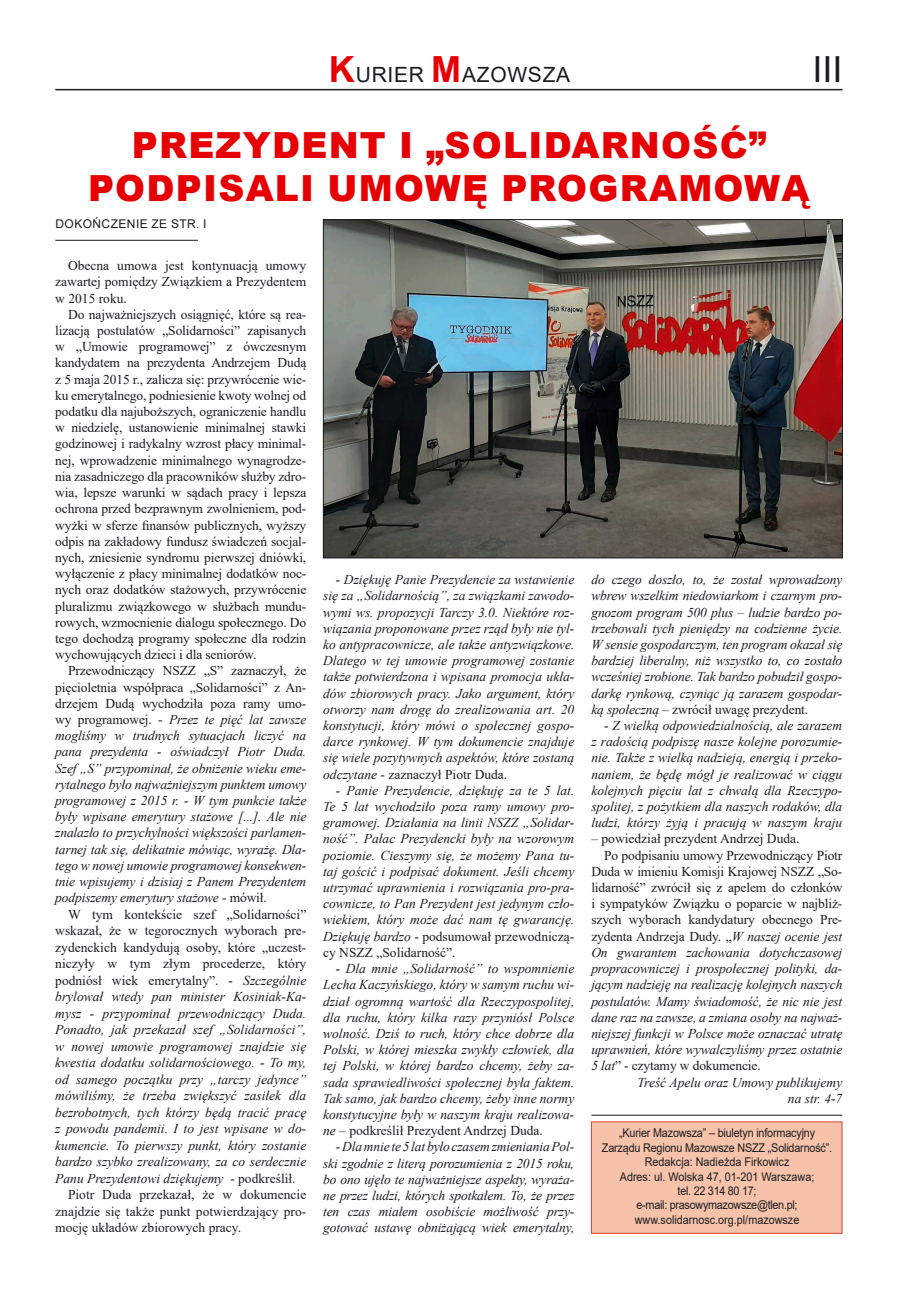
<style>
.page{position:relative;width:919px;height:1289px;background:#fff}
.page>*{position:absolute;margin:0;border:0;box-sizing:border-box;transform-origin:0 0}
.t1{font:900 36px/43.2px "Arial";letter-spacing:.035em;color:#e60004;text-align:center}
.t2{font:36px "Arial";color:#1b1c20}
.t3{font:21px "Arial";letter-spacing:.035em;color:#1b1c20}
.t4{font:italic 13.5px/16.2px "Times New Roman";color:#1b1c20;text-align:justify}
.t5{font:13.5px/16.2px "Times New Roman";color:#1b1c20;text-align:justify}
.t6{font:12px/14.4px "Arial";letter-spacing:-.015em;color:#1b1c20;text-align:center;scale:.9 1}
.t7{font:12px "Arial";letter-spacing:.035em;color:#1b1c20}
.s1{font-weight:700;font-size:36px;color:#e60004}
.s2{font-style:normal}
.s3{font-style:italic}
</style>
<div class="page">
<div style="left:591px;top:1121px;width:251px;height:112px;background:#f6c2aa"></div>
<hr style="left:55px;top:89px;width:787px;height:1px;background:#1b1c20">
<hr style="left:591px;top:1114px;width:251px;height:1px;background:#1b1c20">
<hr style="left:55px;top:240px;width:143px;height:1px;background:#1b1c20">
<img style="left:325px;top:221px;width:515px;height:335px">
<h2 class="t3" style="left:329px;top:60px;width:243px"><span class="s1">K</span>URIER <span class="s1">M</span>AZOWSZA</h2>
<h1 class="t2" style="left:812px;top:44px;width:32px">III</h1>
<h1 class="t1" style="left:88px;top:122px;width:723px">PREZYDENT I „SOLIDARNOŚĆ”<br>PODPISALI UMOWĘ PROGRAMOWĄ</h1>
<p class="t7" style="left:55px;top:216px;width:152px">DOKOŃCZENIE ZE STR. I</p>
<p class="t5" style="left:55px;top:257px;width:252px;text-indent:13px">Obecna umowa jest kontynuacją umowy zawartej pomiędzy Związkiem a Prezydentem w 2015 roku.</p>
<p class="t5" style="left:55px;top:306px;width:252px;text-indent:13px">Do najważniejszych osiągnięć, które są rea&shy;lizacją postulatów „Solidarności” zapisanych w „Umowie programowej” z ówczesnym kandydatem na prezydenta Andrzejem Dudą z 5 maja 2015 r., zalicza się: przywrócenie wie&shy;ku emerytalnego, podniesienie kwoty wolnej od podatku dla najuboższych, ograniczenie handlu w niedzielę, ustanowienie minimalnej stawki godzinowej i radykalny wzrost płacy minimal&shy;nej, wprowadzenie minimalnego wynagrodze&shy;nia zasadniczego dla pracowników służby zdro&shy;wia, lepsze warunki w sądach pracy i lepsza ochrona przed bezprawnym zwolnieniem, pod&shy;wyżki w sferze finansów publicznych, wyższy odpis na zakładowy fundusz świadczeń socjal&shy;nych, zniesienie syndromu pierwszej dniówki, wyłączenie z płacy minimalnej dodatków noc&shy;nych oraz dodatków stażowych, przywrócenie pluralizmu związkowego w służbach mundu&shy;rowych, wzmocnienie dialogu społecznego. Do tego dochodzą programy społeczne dla rodzin wychowujących dzieci i dla seniorów.</p>
<p class="t4" style="left:55px;top:662px;width:252px;text-indent:13px"><span class="s2">Przewodniczący NSZZ „S” zaznaczył, że pięcioletnia współpraca „Solidarności” z An&shy;drzejem Dudą wychodziła poza ramy umo&shy;wy programowej. -</span> Przez te pięć lat zawsze mogliśmy w trudnych sytuacjach liczyć na pana prezydenta - oświadczył Piotr Duda.<br>Szef „S” przypominał, że obniżenie wieku eme&shy;rytalnego było najważniejszym punktem umowy programowej z 2015 r. - W tym punkcie także były wpisane emerytury stażowe [...]. Ale nie znalazło to przychylności większości parlamen&shy;tarnej tak się, delikatnie mówiąc, wyrażę. Dla&shy;tego w nowej umowie programowej konsekwen&shy;tnie wpisujemy i dzisiaj z Panem Prezydentem podpiszemy emerytury stażowe <span class="s2">- mówił.</span></p>
<p class="t5" style="left:68px;top:905px;width:240px">W tym kontekście szef „Solidarności”</p>
<p class="t5" style="left:55px;top:922px;width:252px">wskazał, że w tegorocznych wyborach pre-</p>
<p class="t5" style="left:55px;top:938px;width:252px">zydenckich kandydują osoby, które „uczest-</p>
<p class="t5" style="left:55px;top:955px;width:252px">niczyły w tym złym procederze, który</p>
<p class="t5" style="left:55px;top:971px;width:252px">podniósł wiek emerytalny”. <span class="s3">- Szczególnie</span></p>
<p class="t4" style="left:55px;top:988px;width:252px">brylował wtedy pan minister Kosiniak-Ka-</p>
<p class="t4" style="left:55px;top:1004px;width:252px">mysz - przypominał przewodniczący Duda.</p>
<p class="t4" style="left:55px;top:1021px;width:252px">Ponadto, jak przekazał szef „Solidarności”,</p>
<p class="t4" style="left:55px;top:1037px;width:252px">w nowej umowie programowej znajdzie się</p>
<p class="t4" style="left:55px;top:1054px;width:252px">kwestia dodatku solidarnościowego. - To my,</p>
<p class="t4" style="left:55px;top:1070px;width:252px">od samego początku przy „tarczy jedynce”</p>
<p class="t4" style="left:55px;top:1087px;width:252px">mówiliśmy, że trzeba zwiększyć zasiłek dla</p>
<p class="t4" style="left:55px;top:1103px;width:252px">bezrobotnych, tych którzy będą tracić pracę</p>
<p class="t4" style="left:55px;top:1120px;width:252px">z powodu pandemii. I to jest wpisane w do-</p>
<p class="t4" style="left:55px;top:1136px;width:252px">kumencie. To pierwszy punkt, który zostanie</p>
<p class="t4" style="left:55px;top:1153px;width:252px">bardzo szybko zrealizowany, za co serdecznie</p>
<p class="t4" style="left:55px;top:1169px;width:242px">Panu Prezydentowi dziękujemy <span class="s2">- podkreślił.</span></p>
<p class="t5" style="left:68px;top:1186px;width:240px">Piotr Duda przekazał, że w dokumencie</p>
<p class="t5" style="left:55px;top:1202px;width:252px">znajdzie się także punkt potwierdzający pro-</p>
<p class="t5" style="left:55px;top:1219px;width:187px">mocję układów zbiorowych pracy.</p>
<p class="t4" style="left:323px;top:571px;width:253px;text-indent:13px">- Dziękuję Panie Prezydencie za wstawienie się za „Solidarnością”, za związkami zawodo&shy;wymi ws. propozycji Tarczy 3.0. Niektóre roz&shy;wiązania proponowane przez rząd były nie tyl&shy;ko antypracownicze, ale także antyzwiązkowe.<br>Dlatego w tej umowie programowej zostanie także potwierdzona i wpisana promocja ukła&shy;dów zbiorowych pracy. Jako argument, który otworzy nam drogę do zrealizowania art. 20 konstytucji, który mówi o społecznej gospo&shy;darce rynkowej. W tym dokumencie znajduje się wiele pozytywnych aspektów, które zostaną odczytane <span class="s2">- zaznaczył Piotr Duda.</span></p>
<p class="t4" style="left:323px;top:781px;width:253px;text-indent:13px">- Panie Prezydencie, dziękuję za te 5 lat.<br>Te 5 lat wychodziło poza ramy umowy pro&shy;gramowej. Działania na linii NSZZ „Solidar&shy;ność”. Pałac Prezydencki były na wzorowym poziomie. Cieszymy się, że możemy Pana tu&shy;taj gościć i podpisać dokument. Jeśli chcemy utrzymać uprawnienia i rozwiązania pro-pra&shy;cownicze, to Pan Prezydent jest jedynym czło&shy;wiekiem, który może dać nam tę gwarancję.<br>Dziękuję bardzo <span class="s2">- podsumował przewodniczą&shy;cy NSZZ „Solidarność”.</span></p>
<p class="t4" style="left:323px;top:960px;width:253px;text-indent:13px">- Dla mnie „Solidarność” to wspomnienie Lecha Kaczyńskiego, który w samym ruchu wi&shy;dział ogromną wartość dla Rzeczypospolitej, dla ruchu, który kilka razy przyniósł Polsce wolność. Dziś to ruch, który chce dobrze dla Polski, w której mieszka zwykły człowiek, dla tej Polski, w której bardzo chcemy, żeby za&shy;sada sprawiedliwości społecznej była faktem.<br>Tak samo, jak bardzo chcemy, żeby inne normy konstytucyjne były w naszym kraju realizowa&shy;ne <span class="s2">– podkreślił Prezydent Andrzej Duda.</span></p>
<p class="t4" style="left:323px;top:1138px;width:253px;text-indent:13px">- Dla mnie te 5 lat było czasem zmieniania Pol&shy;ski zgodnie z literą porozumienia z 2015 roku, bo ono ujęło te najważniejsze aspekty, wyraża&shy;ne przez ludzi, których spotkałem. To, że przez ten czas miałem osobiście możliwość przy&shy;gotować ustawę obniżającą wiek emerytalny,</p>
<p class="t4" style="left:591px;top:571px;width:252px">do czego doszło, to, że został wprowadzony wbrew wszelkim niedowiarkom i czarnym pro&shy;gnozom program 500 plus – ludzie bardzo po&shy;trzebowali tych pieniędzy na codzienne życie.<br>W sensie gospodarczym, ten program okazał się bardziej liberalny, niż wszystko to, co zostało wcześniej zrobione. Tak bardzo pobudził gospo&shy;darkę rynkową, czyniąc ją zarazem gospodar&shy;ką społeczną <span class="s2">– zwrócił uwagę prezydent.</span></p>
<p class="t4" style="left:591px;top:717px;width:252px;text-indent:13px">- Z wielką odpowiedzialnością, ale zarazem z radością podpiszę nasze kolejne porozumie&shy;nie. Także z wielką nadzieją, energią i przeko&shy;naniem, że będę mógł je realizować w ciągu kolejnych pięciu lat z chwałą dla Rzeczypo&shy;spolitej, z pożytkiem dla naszych rodaków, dla ludzi, którzy żyją i pracują w naszym kraju</p>
<p class="t5" style="left:591px;top:830px;width:210px">– powiedział prezydent Andrzej Duda.</p>
<p class="t5" style="left:604px;top:846px;width:240px">Po podpisaniu umowy Przewodniczący Piotr</p>
<p class="t5" style="left:591px;top:862px;width:252px">Duda w imieniu Komisji Krajowej NSZZ „So-</p>
<p class="t5" style="left:591px;top:879px;width:252px">lidarność” zwrócił się z apelem do członków</p>
<p class="t5" style="left:591px;top:895px;width:252px">i sympatyków Związku o poparcie w najbliż-</p>
<p class="t5" style="left:591px;top:911px;width:252px">szych wyborach kandydatury obecnego Pre-</p>
<p class="t5" style="left:591px;top:927px;width:252px">zydenta Andrzeja Dudy. „<span class="s3">W naszej ocenie jest</span></p>
<p class="t4" style="left:591px;top:943px;width:252px">On gwarantem zachowania dotychczasowej</p>
<p class="t4" style="left:591px;top:960px;width:252px">propracowniczej i prospołecznej polityki, da-</p>
<p class="t4" style="left:591px;top:976px;width:252px">jącym nadzieję na realizację kolejnych naszych</p>
<p class="t4" style="left:591px;top:992px;width:252px">postulatów. Mamy świadomość, że nic nie jest</p>
<p class="t4" style="left:591px;top:1008px;width:252px">dane raz na zawsze, a zmiana osoby na najważ-</p>
<p class="t4" style="left:591px;top:1024px;width:252px">niejszej funkcji w Polsce może oznaczać utratę</p>
<p class="t4" style="left:591px;top:1041px;width:252px">uprawnień, które wywalczyliśmy przez ostatnie</p>
<p class="t5" style="left:591px;top:1057px;width:171px"><span class="s3">5 lat</span>” - czytamy w dokumencie.</p>
<p class="t4" style="left:637px;top:1073px;width:206px">Treść Apelu oraz Umowy publikujemy</p>
<p class="t4" style="left:787px;top:1089px;width:56px">na str. 4-7</p>
<p class="t6" style="left:602px;top:1125px;width:257px">„Kurier Mazowsza” – biuletyn informacyjny Zarządu Regionu Mazowsze NSZZ „Solidarność”.<br>Redakcja: Nadieżda Firkowicz<br>Adres: ul. Wolska 47, 01-201 Warszawa;<br>tel. 22 314 80 17;<br>e-mail: prasowymazowsze@tlen.pl; www.solidarnosc.org.pl/mazowsze</p>
</div>
